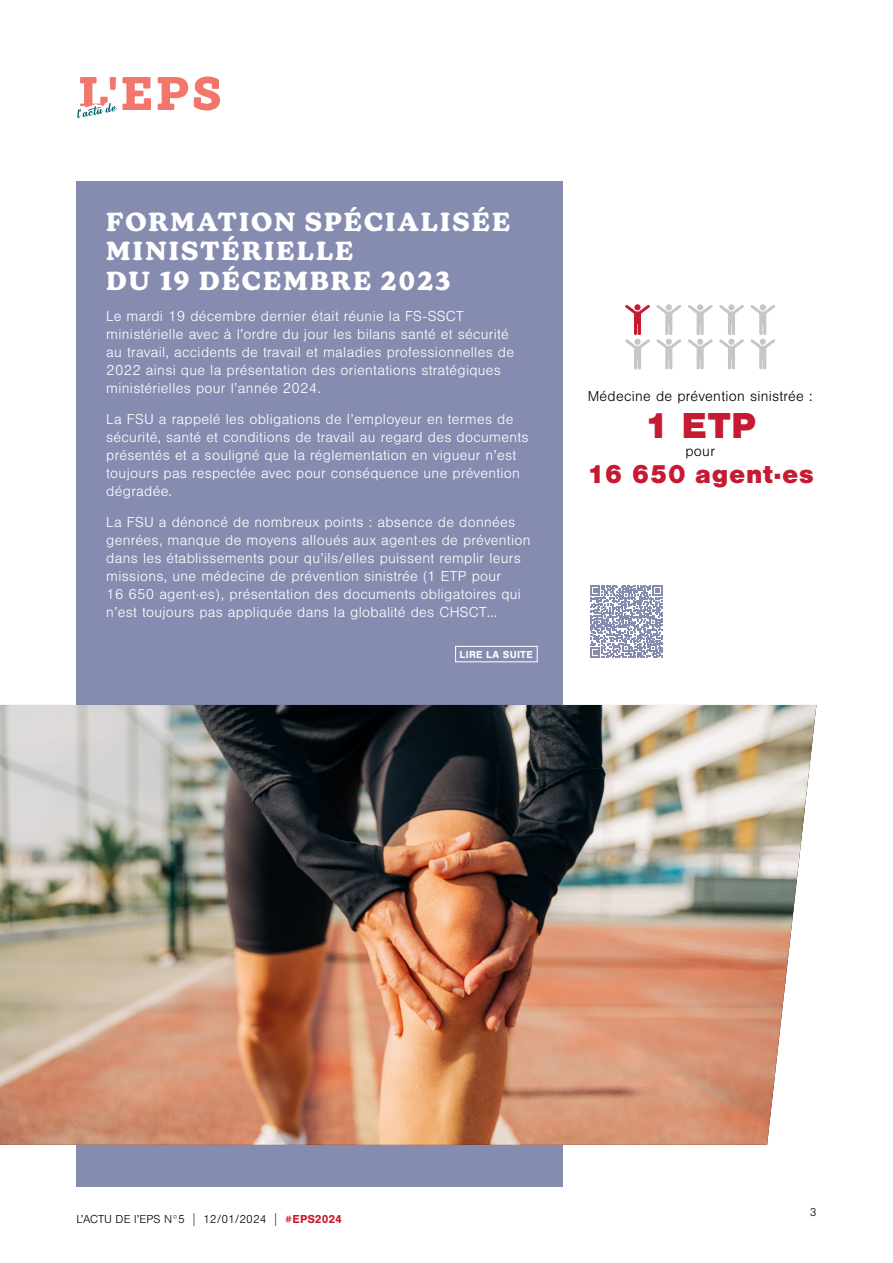
<style>
.page{position:relative;width:893px;height:1263px;background:#fff}
.page>*{position:absolute;margin:0;border:0;box-sizing:border-box;transform-origin:0 0}
.t1{font:900 37.5px "Nimbus San";color:#c61a32}
.t2{font:900 27px "Nimbus San";letter-spacing:.02em;color:#c61a32}
.t3{font:700 25.5px/30px "New Kansas";letter-spacing:.085em;color:#fff}
.t4{font:300 15px/18px "Nimbus San";letter-spacing:.02em;color:#fff}
.t5{font:300 15px "Nimbus San";letter-spacing:.02em;color:#000}
.t6{font:300 12px "Nimbus San";color:#000}
.t7{font:700 10.5px "Nimbus San";letter-spacing:.02em;color:#fff}
.s1{font-family:"Work Sans";font-weight:200;font-size:19.5px}
.s2{font-weight:700;color:#c61a32}
</style>
<div class="page">
<svg style="left:76px;top:76px;width:144px;height:147px"></svg>
<div style="left:77px;top:181px;width:486px;height:1005px;background:#868bb0"></div>
<div style="left:455px;top:646px;width:83px;height:16px;border:1px solid #fff"></div>
<img style="left:0;top:705px;width:816px;height:440px">
<svg style="left:625px;top:304px;width:25px;height:65px"></svg>
<svg style="left:657px;top:304px;width:24px;height:65px"></svg>
<svg style="left:688px;top:304px;width:24px;height:65px"></svg>
<svg style="left:719px;top:304px;width:25px;height:65px"></svg>
<svg style="left:751px;top:304px;width:24px;height:65px"></svg>
<svg style="left:590px;top:585px;width:72px;height:73px"></svg>
<h3 class="t3" style="left:106px;top:206px;width:405px">FORMATION SPÉCIALISÉE<br>MINISTÉRIELLE<br>DU 19 DÉCEMBRE 2023</h3>
<p class="t4" style="left:106px;top:308px;width:409px">Le mardi 19 décembre dernier était réunie la FS-SSCT ministérielle avec à l’ordre du jour les bilans santé et sécurité au travail, accidents de travail et maladies professionnelles de 2022 ainsi que la présentation des orientations stratégiques ministérielles pour l’année 2024.</p>
<p class="t4" style="left:106px;top:410px;width:424px">La FSU a rappelé les obligations de l’employeur en termes de sécurité, santé et conditions de travail au regard des documents présentés et a souligné que la réglementation en vigueur n’est toujours pas respectée avec pour conséquence une prévention dégradée.</p>
<p class="t4" style="left:106px;top:513px;width:426px">La FSU a dénoncé de nombreux points : absence de données genrées, manque de moyens alloués aux agent·es de prévention dans les établissements pour qu’ils/elles puissent remplir leurs missions, une médecine de prévention sinistrée (1 ETP pour<br>16 650 agent·es), présentation des documents obligatoires qui n’est toujours pas appliquée dans la globalité des CHSCT…</p>
<p class="t7" style="left:460px;top:648px;width:75px">LIRE LA SUITE</p>
<p class="t5" style="left:588px;top:388px;width:227px">Médecine de prévention sinistrée :</p>
<h1 class="t1" style="left:644px;top:404px;width:114px">1 ETP</h1>
<p class="t5" style="left:685px;top:443px;width:31px">pour</p>
<h2 class="t2" style="left:587px;top:459px;width:228px">16 650 agent·es</h2>
<p class="t6" style="left:77px;top:1212px;width:267px">L’ACTU DE l’EPS N°5 <span class="s1">I</span> 12/01/2024 <span class="s1">I</span> <span class="s2">#EPS2024</span></p>
<p class="t6" style="left:810px;top:1205px;width:8px">3</p>
</div>
